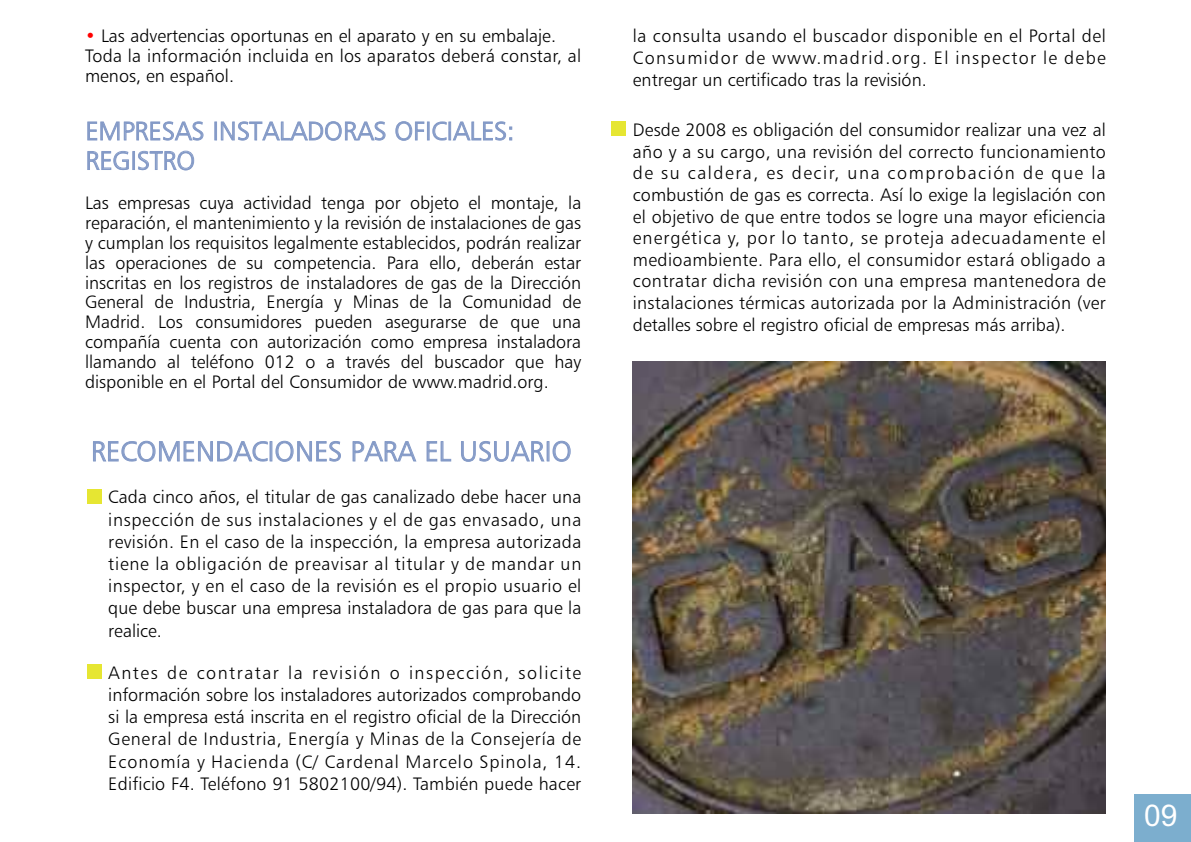
<style>
.page{position:relative;width:1191px;height:842px;background:#fff}
.page>*{position:absolute;margin:0;border:0;box-sizing:border-box;transform-origin:0 0}
.t1{font:30px "Arial";color:#fff}
.t2{font:28px "Humanist 777 BT Light B";color:#849ac7}
.t3{font:26px/29.6px "Humanist 777 BT Light B";color:#849ac7}
.t4{font:18px/22.2px "Humanist 777 BT Light B";color:#000;text-align:justify}
.s1{color:#f00}
</style>
<div class="page">
<div style="left:611px;top:122px;width:15px;height:14px;background:#e6e632"></div>
<div style="left:87px;top:664px;width:15px;height:15px;background:#e6e632"></div>
<div style="left:87px;top:489px;width:15px;height:14px;background:#e6e632"></div>
<div style="left:1134px;top:794px;width:57px;height:48px;background:#7caece"></div>
<img style="left:633px;top:362px;width:473px;height:452px">
<p class="t4" style="left:85px;top:26px;width:498px;line-height:19.8px;text-align:left"><span class="s1">•</span> Las advertencias oportunas en el aparato y en su embalaje.<br>Toda la información incluida en los aparatos deberá constar, al menos, en español.</p>
<h3 class="t3" style="left:85px;top:116px;width:430px">EMPRESAS INSTALADORAS OFICIALES:<br>REGISTRO</h3>
<p class="t4" style="left:85px;top:193px;width:498px;line-height:19.8px">Las empresas cuya actividad tenga por objeto el montaje, la reparación, el mantenimiento y la revisión de instalaciones de gas y cumplan los requisitos legalmente establecidos, podrán realizar las operaciones de su competencia. Para ello, deberán estar inscritas en los registros de instaladores de gas de la Dirección General de Industria, Energía y Minas de la Comunidad de Madrid. Los consumidores pueden asegurarse de que una compañía cuenta con autorización como empresa instaladora llamando al teléfono 012 o a través del buscador que hay disponible en el Portal del Consumidor de www.madrid.org.</p>
<h2 class="t2" style="left:91px;top:435px;width:482px">RECOMENDACIONES PARA EL USUARIO</h2>
<p class="t4" style="left:108px;top:486px;width:474px">Cada cinco años, el titular de gas canalizado debe hacer una inspección de sus instalaciones y el de gas envasado, una revisión. En el caso de la inspección, la empresa autorizada tiene la obligación de preavisar al titular y de mandar un inspector, y en el caso de la revisión es el propio usuario el que debe buscar una empresa instaladora de gas para que la realice.</p>
<p class="t4" style="left:108px;top:661px;width:474px">Antes de contratar la revisión o inspección, solicite información sobre los instaladores autorizados comprobando si la empresa está inscrita en el registro oficial de la Dirección General de Industria, Energía y Minas de la Consejería de Economía y Hacienda (C/ Cardenal Marcelo Spinola, 14.<br>Edificio F4. Teléfono 91 5802100/94). También puede hacer</p>
<p class="t4" style="left:633px;top:25px;width:474px">la consulta usando el buscador disponible en el Portal del Consumidor de www.madrid.org. El inspector le debe entregar un certificado tras la revisión.</p>
<p class="t4" style="left:633px;top:119px;width:474px;line-height:21.6px">Desde 2008 es obligación del consumidor realizar una vez al año y a su cargo, una revisión del correcto funcionamiento de su caldera, es decir, una comprobación de que la combustión de gas es correcta. Así lo exige la legislación con el objetivo de que entre todos se logre una mayor eficiencia energética y, por lo tanto, se proteja adecuadamente el medioambiente. Para ello, el consumidor estará obligado a contratar dicha revisión con una empresa mantenedora de instalaciones térmicas autorizada por la Administración (ver detalles sobre el registro oficial de empresas más arriba).</p>
<h1 class="t1" style="left:1144px;top:798px;width:35px">09</h1>
</div>
